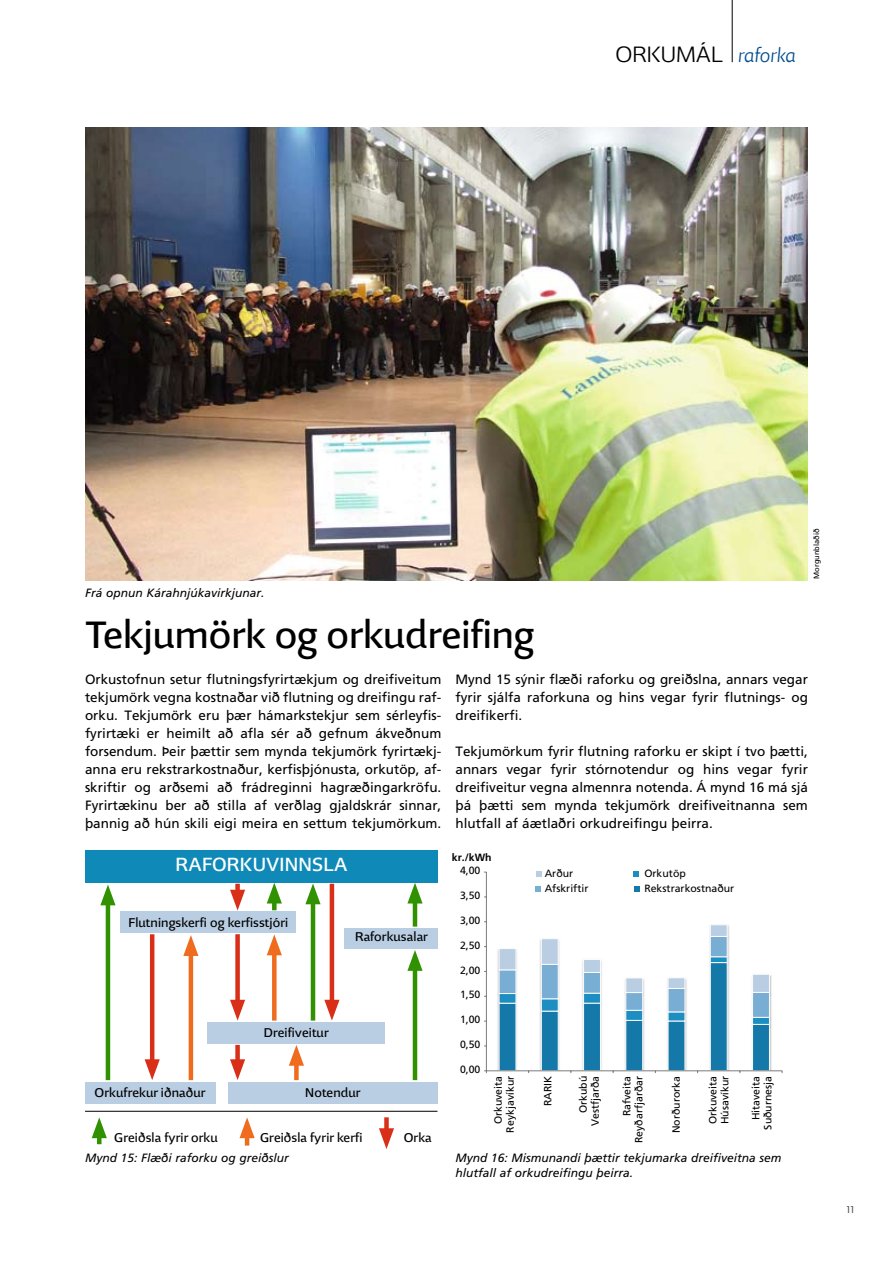
<style>
.page{position:relative;width:893px;height:1263px;background:#fff}
.page>*{position:absolute;margin:0;border:0;box-sizing:border-box;transform-origin:0 0}
.t1{font:36px "Andrew Samuels Os F";color:#000}
.t2{font:21px "Andrew Samuels Os F Light";color:#000}
.t3{font:18px "Andrew Samuels Os F";letter-spacing:.01em;color:#fff}
.t4{font:13.5px/18px "Frutiger";color:#000;text-align:justify}
.t5{font:italic 12px/15px "Frutiger";color:#000}
.t6{font:12px "Andrew Samuels Os F";letter-spacing:.01em;color:#000}
.t7{font:12px "Andrew Samuels Os F Light";color:#484949}
.t8{font:10.5px/12px "Frutiger";color:#000;text-align:right}
.t9{font:700 10.5px "Frutiger";color:#000}
.t10{font:7.5px "Frutiger";color:#000}
.s1{font-style:italic;font-size:18px;color:#004c8e}
</style>
<div class="page">
<hr style="left:732px;top:0;width:1px;height:62px;background:#000">
<div style="left:85px;top:850px;width:352px;height:32px;background:#0e89b8"></div>
<div style="left:228px;top:1082px;width:209px;height:21px;background:#bacee3"></div>
<div style="left:207px;top:1022px;width:177px;height:21px;background:#bacee3"></div>
<div style="left:120px;top:912px;width:176px;height:21px;background:#bacee3"></div>
<div style="left:344px;top:928px;width:93px;height:21px;background:#bacee3"></div>
<div style="left:85px;top:1082px;width:130px;height:21px;background:#bacee3"></div>
<div style="left:97px;top:1130px;width:5px;height:14px;background:#309200"></div>
<svg style="left:92px;top:1117px;width:15px;height:21px"></svg>
<hr style="left:311px;top:896px;width:4px;height:124px;background:#309200">
<svg style="left:305px;top:883px;width:16px;height:21px"></svg>
<hr style="left:413px;top:962px;width:4px;height:118px;background:#309200">
<svg style="left:407px;top:950px;width:16px;height:21px"></svg>
<hr style="left:413px;top:895px;width:4px;height:32px;background:#309200">
<svg style="left:407px;top:883px;width:16px;height:20px"></svg>
<div style="left:272px;top:895px;width:5px;height:15px;background:#309200"></div>
<svg style="left:267px;top:883px;width:15px;height:20px"></svg>
<hr style="left:106px;top:897px;width:4px;height:183px;background:#309200">
<svg style="left:100px;top:884px;width:16px;height:21px"></svg>
<div style="left:384px;top:1117px;width:5px;height:19px;background:#d92f19"></div>
<svg style="left:379px;top:1128px;width:15px;height:21px"></svg>
<hr style="left:330px;top:884px;width:4px;height:124px;background:#d92f19">
<svg style="left:324px;top:1000px;width:15px;height:20px"></svg>
<hr style="left:150px;top:934px;width:4px;height:133px;background:#d92f19">
<svg style="left:145px;top:1059px;width:15px;height:21px"></svg>
<div style="left:235px;top:884px;width:5px;height:14px;background:#d92f19"></div>
<svg style="left:230px;top:890px;width:15px;height:20px"></svg>
<div style="left:235px;top:934px;width:5px;height:74px;background:#d92f19"></div>
<svg style="left:230px;top:1000px;width:15px;height:20px"></svg>
<div style="left:235px;top:1045px;width:5px;height:22px;background:#d92f19"></div>
<svg style="left:230px;top:1059px;width:15px;height:21px"></svg>
<hr style="left:245px;top:1130px;width:4px;height:15px;background:#ef6b1e">
<svg style="left:239px;top:1117px;width:16px;height:21px"></svg>
<div style="left:294px;top:1057px;width:5px;height:23px;background:#ef6b1e"></div>
<svg style="left:289px;top:1045px;width:15px;height:21px"></svg>
<div style="left:272px;top:947px;width:5px;height:73px;background:#ef6b1e"></div>
<svg style="left:267px;top:934px;width:15px;height:21px"></svg>
<hr style="left:189px;top:948px;width:4px;height:132px;background:#ef6b1e">
<svg style="left:183px;top:935px;width:15px;height:21px"></svg>
<hr style="left:85px;top:1111px;width:352px;height:1px;background:#000">
<img style="left:85px;top:128px;width:723px;height:452px">
<hr style="left:486px;top:872px;width:1px;height:199px;background:#7a7c7d">
<hr style="left:486px;top:1070px;width:296px;height:1px;background:#7a7c7d">
<svg style="left:498px;top:925px;width:272px;height:148px"></svg>
<svg style="left:536px;top:871px;width:5px;height:5px"></svg>
<svg style="left:536px;top:887px;width:5px;height:5px"></svg>
<svg style="left:633px;top:871px;width:5px;height:5px"></svg>
<svg style="left:634px;top:887px;width:5px;height:5px"></svg>
<h2 class="t2" style="left:615px;top:41px;width:182px">ORKUMÁL <span class="s1">raforka</span></h2>
<p class="t5" style="left:85px;top:585px;width:181px">Frá opnun Kárahnjúkavirkjunar.</p>
<h1 class="t1" style="left:85px;top:611px;width:451px">Tekjumörk og orkudreifing</h1>
<p class="t10" style="left:812px;top:579px;width:52px;rotate:-90deg">Morgunblaðið</p>
<p class="t4" style="left:85px;top:670px;width:358px">Orkustofnun setur flutningsfyrirtækjum og dreifiveitum tekjumörk vegna kostnaðar við flutning og dreifingu raf&shy;orku. Tekjumörk eru þær hámarkstekjur sem sérleyfis&shy;fyrirtæki er heimilt að afla sér að gefnum ákveðnum forsendum. Þeir þættir sem mynda tekjumörk fyrirtækj&shy;anna eru rekstrarkostnaður, kerfisþjónusta, orkutöp, af&shy;skriftir og arðsemi að frádreginni hagræðingarkröfu.<br>Fyrirtækinu ber að stilla af verðlag gjaldskrár sinnar, þannig að hún skili eigi meira en settum tekjumörkum.</p>
<h3 class="t3" style="left:176px;top:853px;width:103px">Raforkuvinns</h3>
<h3 class="t3" style="left:323px;top:853px;width:26px">la</h3>
<p class="t6" style="left:128px;top:915px;width:161px">Flutningskerfi og kerfisstjóri</p>
<p class="t6" style="left:355px;top:929px;width:74px">Raforkusalar</p>
<p class="t6" style="left:264px;top:1024px;width:67px">Dreifiveitur</p>
<p class="t6" style="left:95px;top:1085px;width:113px">Orkufrekur iðnaður</p>
<p class="t6" style="left:305px;top:1085px;width:57px">Notendur</p>
<p class="t6" style="left:114px;top:1130px;width:105px">Greiðsla fyrir orku</p>
<p class="t6" style="left:260px;top:1130px;width:104px">Greiðsla fyrir kerfi</p>
<p class="t6" style="left:404px;top:1130px;width:30px">Orka</p>
<p class="t5" style="left:85px;top:1150px;width:205px">Mynd 15: Flæði raforku og greiðslur</p>
<p class="t4" style="left:455px;top:670px;width:354px">Mynd 15 sýnir flæði raforku og greiðslna, annars vegar fyrir sjálfa raforkuna og hins vegar fyrir flutnings- og dreifikerfi.</p>
<p class="t4" style="left:455px;top:742px;width:354px">Tekjumörkum fyrir flutning raforku er skipt í tvo þætti, annars vegar fyrir stórnotendur og hins vegar fyrir dreifiveitur vegna almennra notenda. Á mynd 16 má sjá þá þætti sem mynda tekjumörk dreifiveitnanna sem hlutfall af áætlaðri orkudreifingu þeirra.</p>
<p class="t9" style="left:452px;top:851px;width:41px">kr./kWh</p>
<p class="t8" style="left:460px;top:864px;width:22px">4,00</p>
<p class="t8" style="left:460px;top:889px;width:22px">3,50</p>
<p class="t8" style="left:460px;top:914px;width:22px">3,00</p>
<p class="t8" style="left:460px;top:939px;width:22px">2,50</p>
<p class="t8" style="left:460px;top:964px;width:22px">2,00</p>
<p class="t8" style="left:460px;top:989px;width:22px">1,50</p>
<p class="t8" style="left:460px;top:1014px;width:22px">1,00</p>
<p class="t8" style="left:460px;top:1038px;width:22px">0,50</p>
<p class="t8" style="left:460px;top:1063px;width:22px">0,00</p>
<p class="t8" style="left:492px;top:1132px;width:58px;rotate:-90deg">Orkuveita<br>Reykjavíkur</p>
<p class="t8" style="left:545px;top:866px;width:45px;line-height:15px;text-align:left">Arður<br>Afskriftir</p>
<p class="t8" style="left:644px;top:866px;width:91px;line-height:15px;text-align:left">Orkutöp<br>Rekstrarkostnaður</p>
<p class="t8" style="left:542px;top:1106px;width:32px;rotate:-90deg">RARIK</p>
<p class="t8" style="left:577px;top:1126px;width:52px;rotate:-90deg">Orkubú<br>Vestfjarða</p>
<p class="t8" style="left:621px;top:1143px;width:69px;rotate:-90deg">Rafveita<br>Reyðarfjarðar</p>
<p class="t8" style="left:670px;top:1133px;width:59px;rotate:-90deg">Norðurorka</p>
<p class="t8" style="left:707px;top:1124px;width:50px;text-align:left;rotate:-90deg">Orkuveita<br>Húsavíkur</p>
<p class="t8" style="left:750px;top:1129px;width:55px;rotate:-90deg">Hitaveita<br>Suðurnesja</p>
<p class="t5" style="left:455px;top:1150px;width:328px">Mynd 16: Mismunandi þættir tekjumarka dreifiveitna sem hlutfall af orkudreifingu þeirra.</p>
<p class="t7" style="left:846px;top:1201px;width:9px">11</p>
</div>
